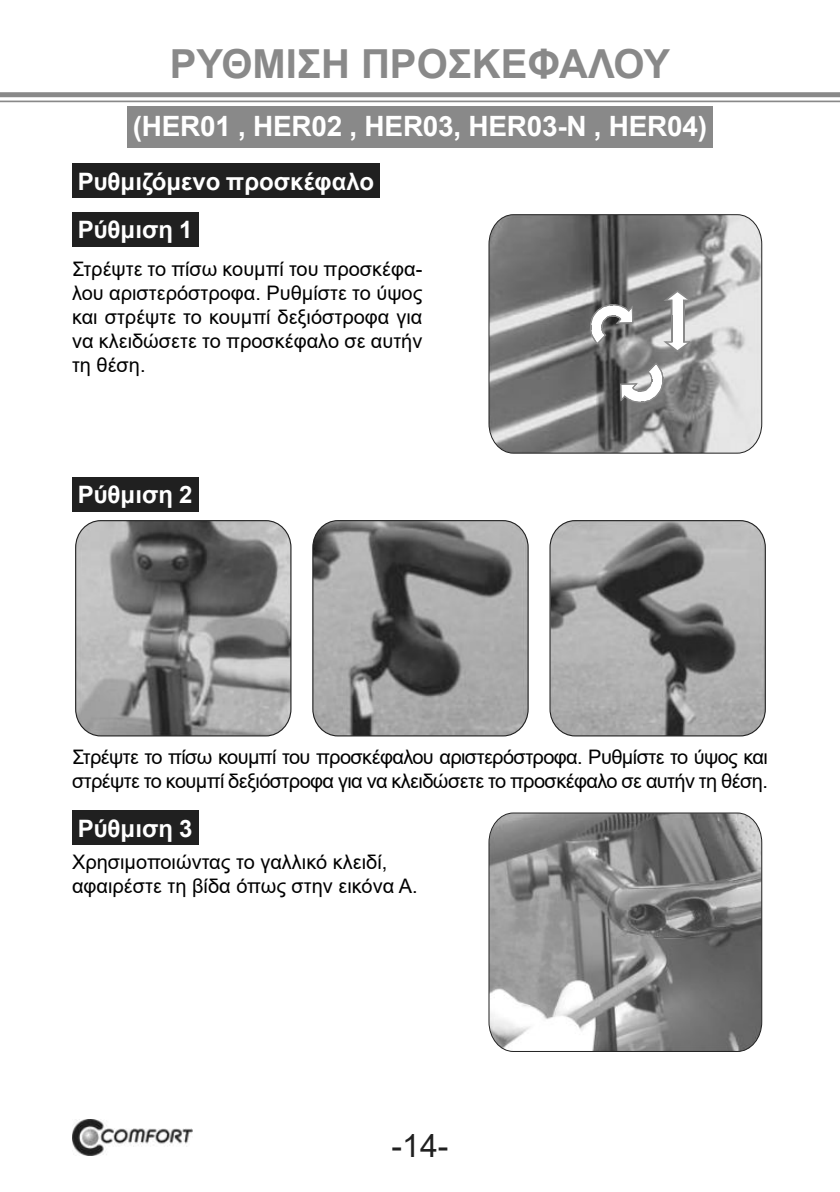
<style>
.page{position:relative;width:840px;height:1192px;background:#fff}
.page>*{position:absolute;margin:0;border:0;box-sizing:border-box;transform-origin:0 0}
.t1{font:700 40px "Arial";color:#898989}
.t2{font:32px "Arial";color:#202020}
.t3{font:700 28px "Arial";letter-spacing:-.01em;color:#fff}
.t4{font:700 24px/48.8px "Arial";color:#fff}
.t5{font:20px/24px "Arial";letter-spacing:-.03em;color:#010101;text-align:justify}
.t6{font:20px/24px "Arial";color:#010101}
</style>
<div class="page">
<svg style="left:489px;top:215px;width:273px;height:238px;background:#8f8f8f"></svg>
<svg style="left:489px;top:813px;width:273px;height:238px;background:#8d8d8d"></svg>
<svg style="left:620px;top:363px;width:43px;height:40px"></svg>
<svg style="left:590px;top:304px;width:43px;height:40px"></svg>
<svg style="left:663px;top:290px;width:28px;height:62px"></svg>
<img style="left:77px;top:521px;width:214px;height:215px">
<div style="left:75px;top:520px;width:216px;height:216px;border:1px solid #202020;border-radius:26px"></div>
<img style="left:314px;top:522px;width:213px;height:214px">
<div style="left:312px;top:520px;width:217px;height:216px;border:1px solid #202020;border-radius:26px"></div>
<img style="left:551px;top:521px;width:213px;height:215px">
<div style="left:549px;top:520px;width:217px;height:216px;border:1px solid #202020;border-radius:26px"></div>
<img style="left:73px;top:1120px;width:119px;height:36px">
<div style="left:0;top:92px;width:840px;height:5px;background:#898989"></div>
<hr style="left:0;top:101px;width:840px;height:1px;background:#898989">
<div style="left:72px;top:164px;width:308px;height:34px;background:#202020"></div>
<div style="left:72px;top:213px;width:126px;height:34px;background:#202020"></div>
<div style="left:127px;top:106px;width:586px;height:41px;background:#898989"></div>
<div style="left:72px;top:477px;width:126px;height:34px;background:#202020"></div>
<div style="left:72px;top:811px;width:126px;height:34px;background:#202020"></div>
<h1 class="t1" style="left:170px;top:36px;width:502px">ΡΥΘΜΙΣΗ ΠΡΟΣΚΕΦΑΛΟΥ</h1>
<h3 class="t3" style="left:133px;top:106px;width:576px">(HER01 , HER02 , HER03, HER03-N , HER04)</h3>
<p class="t4" style="left:78px;top:157px;width:298px">Ρυθμιζόμενο προσκέφαλο<br>Ρύθμιση 1</p>
<p class="t5" style="left:72px;top:257px;width:352px">Στρέψτε το πίσω κουμπί του προσκέφα&shy;λου αριστερόστροφα. Ρυθμίστε το ύψος και στρέψτε το κουμπί δεξιόστροφα για να κλειδώσετε το προσκέφαλο σε αυτήν τη θέση.</p>
<p class="t4" style="left:78px;top:471px;width:116px">Ρύθμιση 2</p>
<p class="t5" style="left:72px;top:745px;width:697px">Στρέψτε το πίσω κουμπί του προσκέφαλου αριστερόστροφα. Ρυθμίστε το ύψος και στρέψτε το κουμπί δεξιόστροφα για να κλειδώσετε το προσκέφαλο σε αυτήν τη θέση.</p>
<p class="t4" style="left:78px;top:804px;width:116px">Ρύθμιση 3</p>
<p class="t6" style="left:72px;top:850px;width:347px">Χρησιμοποιώντας το γαλλικό κλειδί, αφαιρέστε τη βίδα όπως στην εικόνα A.</p>
<h2 class="t2" style="left:392px;top:1124px;width:58px">-14-</h2>
</div>
